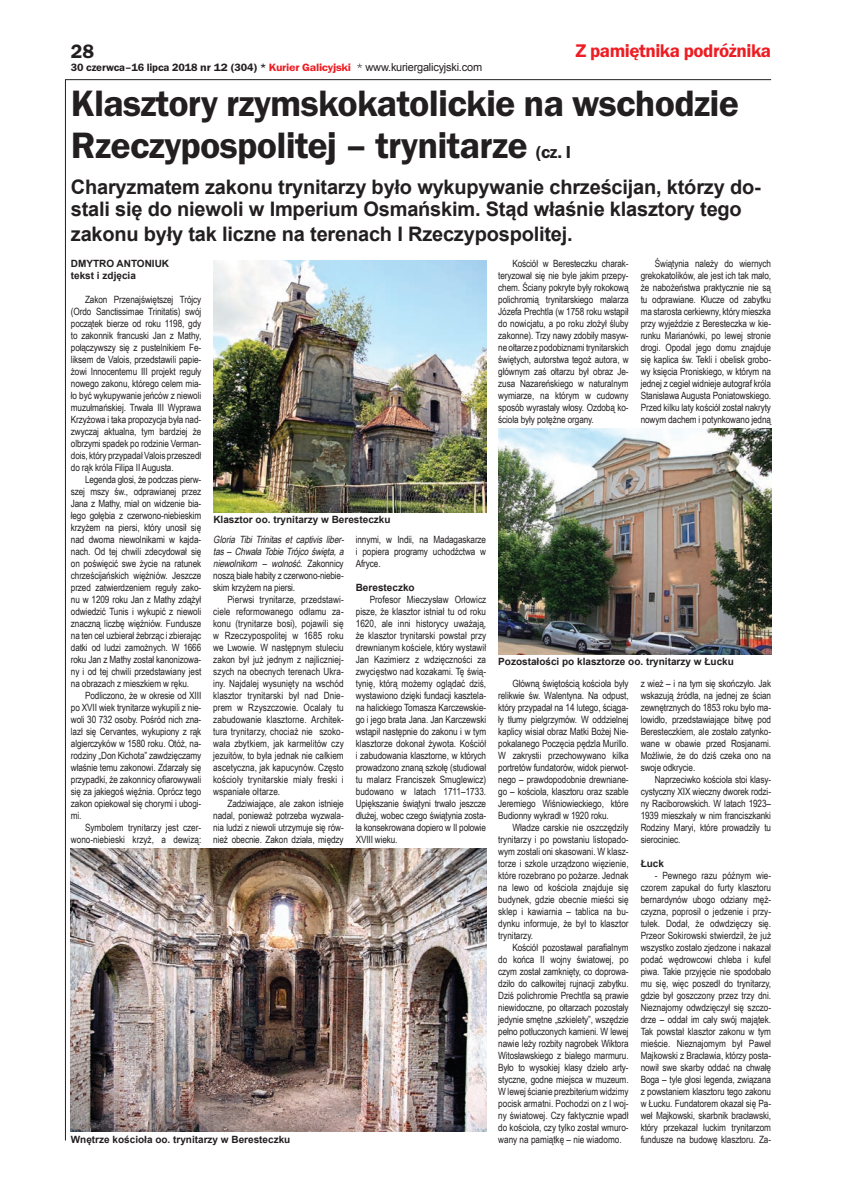
<style>
.page{position:relative;width:842px;height:1191px;background:#fff}
.page>*{position:absolute;margin:0;border:0;box-sizing:border-box;transform-origin:0 0}
.t1{font:600 38px/42px "Franklin Got Itc TEE";letter-spacing:-.02em;color:#231f20}
.t2{font:700 20px/22.5px "Arial";letter-spacing:-.01em;color:#231f20}
.t3{font:600 20px "Franklin Got Itc TEE";color:#231f20}
.t4{font:600 19px "Franklin Got Itc TEE";letter-spacing:-.025em;color:#ee1d23}
.t5{font:600 11px "Franklin Got Itc TEE";letter-spacing:-.015em;color:#231f20}
.t6{font:10px/12px "Arial Narrow";letter-spacing:-.01em;color:#231f20;text-align:justify}
.t7{font:700 10px/12px "Arial";color:#231f20}
.t8{font:italic 10px/12px "Arial Narrow";color:#231f20}
.s1{font-size:18px}
.s2{color:#ee1d23}
.s3{font-weight:400}
.s4{font-family:"Arial";font-weight:400}
.s5{font-style:normal}
</style>
<div class="page">
<hr style="left:65px;top:79px;width:706px;height:1px;background:#231f20">
<hr style="left:65px;top:79px;width:1px;height:1061px;background:#231f20">
<img style="left:213px;top:260px;width:273px;height:252px">
<img style="left:498px;top:428px;width:273px;height:226px">
<img style="left:71px;top:849px;width:415px;height:282px">
<h3 class="t4" style="left:575px;top:40px;width:197px">Z pamiętnika podróżnika</h3>
<h1 class="t1" style="left:71px;top:83px;width:670px">Klasztory rzymskokatolickie na wschodzie<br>Rzeczypospolitej – trynitarze <span class="s1">(cz. I</span></h1>
<h2 class="t3" style="left:71px;top:40px;width:25px">28</h2>
<p class="t5" style="left:71px;top:61px;width:413px">30 czerwca–16 lipca 2018 nr 12 (304) * <span class="s2">kurier galicyjski</span> <span class="s3">*</span> <span class="s4">www.kuriergalicyjski.com</span></p>
<h2 class="t2" style="left:71px;top:176px;width:691px">Charyzmatem zakonu trynitarzy było wykupywanie chrześcijan, którzy do&shy;stali się do niewoli w Imperium Osmańskim. Stąd właśnie klasztory tego</h2>
<h2 class="t2" style="left:71px;top:223px;width:503px">zakonu były tak liczne na terenach I Rzeczypospolitej.</h2>
<p class="t7" style="left:71px;top:257px;width:100px">DMYTRO ANTONIUK tekst i zdjęcia</p>
<p class="t6" style="left:71px;top:293px;width:132px;text-indent:14px">Zakon Przenajświętszej Trójcy (Ordo Sanctissimae Trinitatis) swój początek bierze od roku 1198, gdy to zakonnik francuski Jan z Mathy, połączywszy się z pustelnikiem Fe&shy;liksem de Valois, przedstawili papie&shy;żowi Innocentemu III projekt reguły nowego zakonu, którego celem mia&shy;ło być wykupywanie jeńców z niewoli muzułmańskiej. Trwała III Wyprawa Krzyżowa i taka propozycja była nad&shy;zwyczaj aktualna, tym bardziej że olbrzymi spadek po rodzinie Verman&shy;dois, który przypadał Valois przeszedł do rąk króla Filipa II Augusta.</p>
<p class="t6" style="left:71px;top:473px;width:132px;text-indent:14px">Legenda głosi, że podczas pierw&shy;szej mszy św., odprawianej przez Jana z Mathy, miał on widzenie bia&shy;łego gołębia z czerwono-niebieskim krzyżem na piersi, który unosił się nad dwoma niewolnikami w kajda&shy;nach. Od tej chwili zdecydował się on poświęcić swe życie na ratunek chrześcijańskich więźniów. Jeszcze przed zatwierdzeniem reguły zako&shy;nu w 1209 roku Jan z Mathy zdążył odwiedzić Tunis i wykupić z niewoli znaczną liczbę więźniów. Fundusze na ten cel uzbierał żebrząc i zbierając datki od ludzi zamożnych. W 1666 roku Jan z Mathy został kanonizowa&shy;ny i od tej chwili przedstawiany jest na obrazach z mieszkiem w ręku.</p>
<p class="t6" style="left:71px;top:689px;width:132px;text-indent:14px">Podliczono, że w okresie od XIII po XVII wiek trynitarze wykupili z nie&shy;woli 30 732 osoby. Pośród nich zna&shy;lazł się Cervantes, wykupiony z rąk algierczyków w 1580 roku. Otóż, na&shy;rodziny „Don Kichota” zawdzięczamy właśnie temu zakonowi. Zdarzały się przypadki, że zakonnicy ofiarowywali się za jakiegoś więźnia. Oprócz tego zakon opiekował się chorymi i ubogi&shy;mi.</p>
<p class="t6" style="left:71px;top:821px;width:132px;text-align:right">Symbolem trynitarzy jest czer&shy;wono-niebieski krzyż, a dewizą:</p>
<p class="t7" style="left:213px;top:514px;width:179px">Klasztor oo. trynitarzy w Beresteczku</p>
<p class="t8" style="left:213px;top:533px;width:134px">Gloria Tibi Trinitas et captivis liber&shy;tas <span class="s5">–</span> ChwałaTobieTrójco święta, a niewolnikom – wolność<span class="s5">. Z a k o n n i c y noszą białe habity z czerwono-niebie&shy;skim krzyżem na piersi.</span></p>
<p class="t6" style="left:213px;top:593px;width:132px;text-indent:14px">Pierwsi trynitarze, przedstawi&shy;ciele reformowanego odłamu za&shy;konu (trynitarze bosi), pojawili się w Rzeczypospolitej w 1685 roku we Lwowie. W następnym stuleciu zakon był już jednym z najliczniej&shy;szych na obecnych terenach Ukra&shy;iny. Najdalej wysunięty na wschód klasztor trynitarski był nad Dnie&shy;prem w Rzyszczowie. Ocalały tu zabudowanie klasztorne. Architek&shy;tura trynitarzy, chociaż nie szoko&shy;wała zbytkiem, jak karmelitów czy jezuitów, to była jednak nie całkiem ascetyczna, jak kapucynów. Często kościoły trynitarskie miały freski i wspaniałe ołtarze.</p>
<p class="t6" style="left:213px;top:797px;width:132px;text-indent:14px">Zadziwiające, ale zakon istnieje nadal, ponieważ potrzeba wyzwala&shy;nia ludzi z niewoli utrzymuje się rów&shy;nież obecnie. Zakon działa, między</p>
<p class="t6" style="left:356px;top:533px;width:132px">innymi, w Indii, na Madagaskarze i popiera programy uchodźctwa w Afryce.</p>
<p class="t7" style="left:356px;top:581px;width:60px">Beresteczko</p>
<p class="t6" style="left:356px;top:593px;width:132px;text-indent:14px">Profesor Mieczysław Orłowicz pisze, że klasztor istniał tu od roku 1620, ale inni historycy uważają, że klasztor trynitarski powstał przy drewnianym kościele, który wystawił Jan Kazimierz z wdzięczności za zwycięstwo nad kozakami. Tę świą&shy;tynię, którą możemy oglądać dziś, wystawiono dzięki fundacji kasztela&shy;na halickiego Tomasza Karczewskie&shy;go i jego brata Jana. Jan Karczewski wstąpił następnie do zakonu i w tym klasztorze dokonał żywota. Kościół i zabudowania klasztorne, w których prowadzono znaną szkołę (studiował tu malarz Franciszek Smuglewicz) budowano w latach 1711–1733.<br>Upiększanie świątyni trwało jeszcze dłużej, wobec czego świątynia zosta&shy;ła konsekrowana dopiero w II połowie XVIII wieku.</p>
<p class="t7" style="left:71px;top:1133px;width:221px">Wnętrze kościoła oo. trynitarzy w Beresteczku</p>
<p class="t6" style="left:498px;top:257px;width:132px;text-indent:14px">Kościół w Beresteczku charak&shy;teryzował się nie byle jakim przepy&shy;chem. Ściany pokryte były rokokową polichromią trynitarskiego malarza Józefa Prechtla (w 1758 roku wstąpił do nowicjatu, a po roku złożył śluby zakonne). Trzy nawy zdobiły masyw&shy;ne ołtarze z podobiznami trynitarskich świętych, autorstwa tegoż autora, w głównym zaś ołtarzu był obraz Je&shy;zusa Nazareńskiego w naturalnym wymiarze, na którym w cudowny sposób wyrastały włosy. Ozdobą ko&shy;ścioła były potężne organy.</p>
<p class="t6" style="left:641px;top:257px;width:132px;text-indent:14px">Świątynia należy do wiernych grekokatolików, ale jest ich tak mało, że nabożeństwa praktycznie nie są tu odprawiane. Klucze od zabytku ma starosta cerkiewny, który mieszka przy wyjeździe z Beresteczka w kie&shy;runku Marianówki, po lewej stronie drogi. Opodal jego domu znajduje się kaplica św. Tekli i obelisk grobo&shy;wy księcia Proniskiego, w którym na jednej z cegieł widnieje autograf króla Stanisława Augusta Poniatowskiego.<br>Przed kilku laty kościół został nakryty nowym dachem i potynkowano jedną</p>
<p class="t7" style="left:498px;top:655px;width:237px">Pozostałości po klasztorze oo. trynitarzy w Łucku</p>
<p class="t6" style="left:498px;top:677px;width:132px;text-indent:14px">Główną świętością kościoła były relikwie św. Walentyna. Na odpust, który przypadał na 14 lutego, ściąga&shy;ły tłumy pielgrzymów. W oddzielnej kaplicy wisiał obraz Matki Bożej Nie&shy;pokalanego Poczęcia pędzla Murillo.<br>W zakrystii przechowywano kilka portretów fundatorów, widok pierwot&shy;nego – prawdopodobnie drewniane&shy;go – kościoła, klasztoru oraz szable Jeremiego Wiśniowieckiego, które Budionny wykradł w 1920 roku.</p>
<p class="t6" style="left:498px;top:821px;width:132px;text-indent:14px">Władze carskie nie oszczędziły trynitarzy i po powstaniu listopado&shy;wym zostali oni skasowani. W klasz&shy;torze i szkole urządzono więzienie, które rozebrano po pożarze. Jednak na lewo od kościoła znajduje się budynek, gdzie obecnie mieści się sklep i kawiarnia – tablica na bu&shy;dynku informuje, że był to klasztor trynitarzy.</p>
<p class="t6" style="left:498px;top:941px;width:132px;text-indent:14px">Kościół pozostawał parafialnym do końca II wojny światowej, po czym został zamknięty, co doprowa&shy;dziło do całkowitej rujnacji zabytku.<br>Dziś polichromie Prechtla są prawie niewidoczne, po ołtarzach pozostały jedynie smętne „szkielety”, wszędzie pełno potłuczonych kamieni. W lewej nawie leży rozbity nagrobek Wiktora Witosławskiego z białego marmuru.<br>Było to wysokiej klasy dzieło arty&shy;styczne, godne miejsca w muzeum.<br>W lewej ścianie prezbiterium widzimy pocisk armatni. Pochodzi on z I woj&shy;ny światowej. Czy faktycznie wpadł do kościoła, czy tylko został wmuro&shy;wany na pamiątkę – nie wiadomo.</p>
<p class="t6" style="left:641px;top:677px;width:132px">z wież – i na tym się skończyło. Jak wskazują źródła, na jednej ze ścian zewnętrznych do 1853 roku było ma&shy;lowidło, przedstawiające bitwę pod Beresteczkiem, ale zostało zatynko&shy;wane w obawie przed Rosjanami.<br>Możliwie, że do dziś czeka ono na swoje odkrycie.</p>
<p class="t6" style="left:641px;top:773px;width:132px;text-indent:14px">Naprzeciwko kościoła stoi klasy&shy;cystyczny XIX wieczny dworek rodzi&shy;ny Raciborowskich. W latach 1923– 1939 mieszkały w nim franciszkanki Rodziny Maryi, które prowadziły tu sierociniec.</p>
<p class="t7" style="left:641px;top:857px;width:25px">Łuck</p>
<p class="t6" style="left:641px;top:869px;width:132px;text-indent:14px">- Pewnego razu późnym wie&shy;czorem zapukał do furty klasztoru bernardynów ubogo odziany męż&shy;czyzna, poprosił o jedzenie i przy&shy;tułek. Dodał, że odwdzięczy się.<br>Przeor Sokirowski stwierdził, że już wszystko zostało zjedzone i nakazał podać wędrowcowi chleba i kufel piwa. Takie przyjęcie nie spodobało mu się, więc poszedł do trynitarzy, gdzie był goszczony przez trzy dni.<br>Nieznajomy odwdzięczył się szczo&shy;drze – oddał im cały swój majątek.<br>Tak powstał klasztor zakonu w tym mieście. Nieznajomym był Paweł Majkowski z Bracławia, którzy posta&shy;nowił swe skarby oddać na chwałę Boga – tyle głosi legenda, związana z powstaniem klasztoru tego zakonu w Łucku. Fundatorem okazał się Pa&shy;weł Majkowski, skarbnik bracławski, który przekazał łuckim trynitarzom fundusze na budowę klasztoru. Za-</p>
</div>
